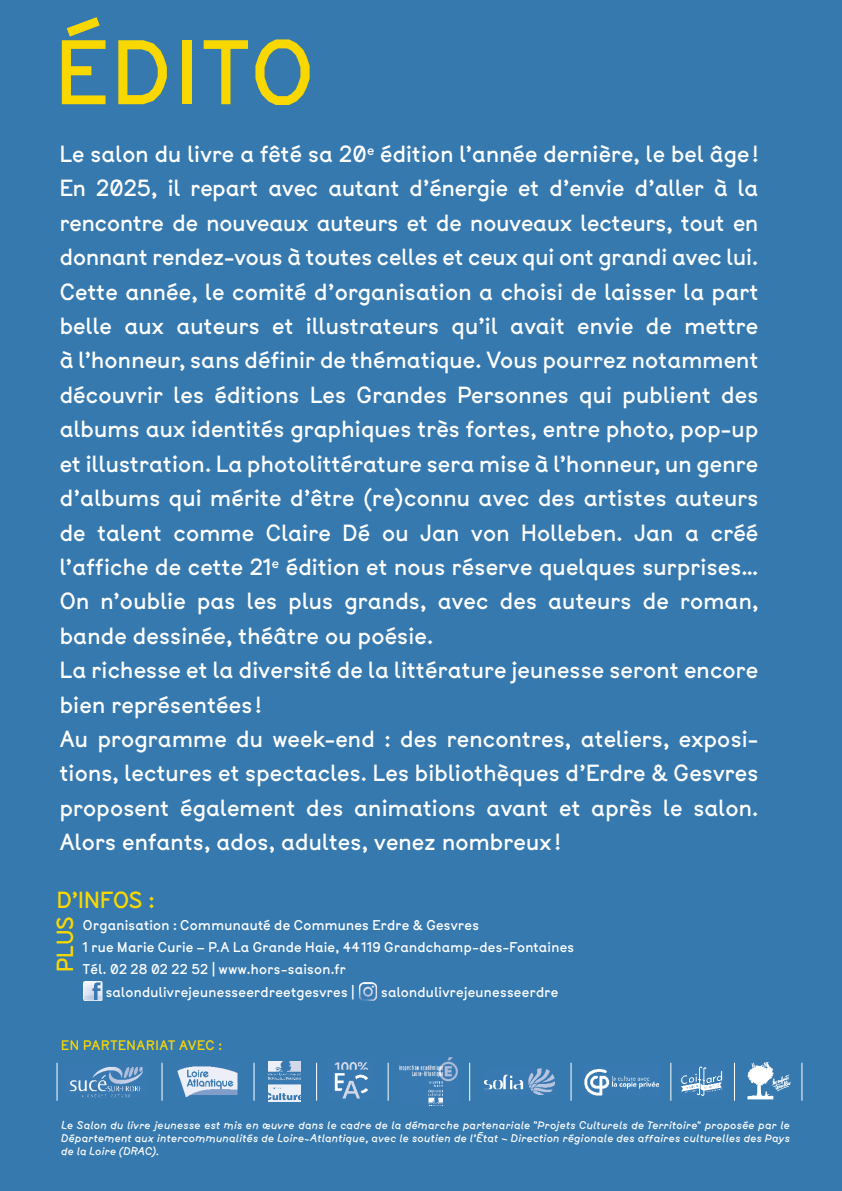
<style>
.page{position:relative;width:842px;height:1191px;background:#3679af}
.page>*{position:absolute;margin:0;border:0;box-sizing:border-box;transform-origin:0 0}
.t1{font:86px "Btp";letter-spacing:.05em;color:#f9d800}
.Edito{font:22px/34.4px "Btp";letter-spacing:.01em;color:#fff;text-align:justify}
.t2{font:22px "Btp";letter-spacing:-.005em;color:#f9d800}
.t3{font:13.4px "Btp";letter-spacing:.025em;color:#fff}
.t4{font:13px "Btp";letter-spacing:.05em;color:#f9d800}
.t5{font:10.4px/13px "Btp Rotated";letter-spacing:.035em;color:#fff;text-align:justify}
</style>
<div class="page">
<img style="left:83px;top:982px;width:19px;height:19px">
<img style="left:358px;top:982px;width:20px;height:19px">
<img style="left:484px;top:1068px;width:71px;height:26px">
<img style="left:584px;top:1068px;width:76px;height:28px">
<img style="left:399px;top:1057px;width:59px;height:47px">
<img style="left:177px;top:1066px;width:61px;height:31px">
<img style="left:69px;top:1067px;width:75px;height:30px">
<img style="left:269px;top:1061px;width:31px;height:40px">
<hr style="left:734px;top:1063px;width:1px;height:37px;background:#fff">
<hr style="left:670px;top:1063px;width:1px;height:37px;background:#fff">
<hr style="left:571px;top:1063px;width:1px;height:37px;background:#fff">
<hr style="left:469px;top:1063px;width:1px;height:37px;background:#fff">
<hr style="left:388px;top:1063px;width:1px;height:37px;background:#fff">
<hr style="left:162px;top:1063px;width:1px;height:37px;background:#fff">
<hr style="left:254px;top:1063px;width:1px;height:37px;background:#fff">
<hr style="left:316px;top:1063px;width:1px;height:37px;background:#fff">
<img style="left:680px;top:1066px;width:43px;height:30px">
<img style="left:334px;top:1061px;width:35px;height:38px">
<img style="left:747px;top:1062px;width:44px;height:38px">
<hr style="left:57px;top:1063px;width:1px;height:37px;background:#fff">
<hr style="left:801px;top:1063px;width:1px;height:37px;background:#fff">
<p class="t1" style="left:55px;top:10px;width:260px">ÉDITO</p>
<p class="Edito" style="left:60px;top:137px;width:700px">Le salon du livre a fêté sa 20<sup>e</sup> édition l’année dernière, le bel âge !<br>En 2025, il repart avec autant d’énergie et d’envie d’aller à la rencontre de nouveaux auteurs et de nouveaux lecteurs, tout en donnant rendez-vous à toutes celles et ceux qui ont grandi avec lui.</p>
<p class="Edito" style="left:60px;top:274px;width:700px">Cette année, le comité d’organisation a choisi de laisser la part belle aux auteurs et illustrateurs qu’il avait envie de mettre à l’honneur, sans définir de thématique. Vous pourrez notamment découvrir les éditions Les Grandes Personnes qui publient des albums aux identités graphiques très fortes, entre photo, pop-up et illustration. La photolittérature sera mise à l’honneur, un genre d’albums qui mérite d’être (re)connu avec des artistes auteurs de talent comme Claire Dé ou Jan von Holleben. Jan a créé l’affiche de cette 21<sup>e</sup> édition et nous réserve quelques surprises… On n’oublie pas les plus grands, avec des auteurs de roman, bande dessinée, théâtre ou poésie.</p>
<p class="Edito" style="left:60px;top:653px;width:700px">La richesse et la diversité de la littérature jeunesse seront encore bien représentées !</p>
<p class="Edito" style="left:60px;top:722px;width:700px">Au programme du week-end : des rencontres, ateliers, exposi&shy;tions, lectures et spectacles. Les bibliothèques d’Erdre &amp; Gesvres proposent également des animations avant et après le salon.<br>Alors enfants, ados, adultes, venez nombreux !</p>
<p class="t2" style="left:57px;top:884px;width:99px">D’INFOS :</p>
<p class="t2" style="left:49px;top:971px;width:57px;rotate:-90deg">PLUS</p>
<p class="t3" style="left:83px;top:915px;width:398px">Organisation : Communauté de Communes Erdre &amp; Gesvres</p>
<p class="t3" style="left:83px;top:937px;width:493px">1 rue Marie Curie – P.A La Grande Haie, 44119 Grandchamp-des-Fontaines</p>
<p class="t3" style="left:83px;top:959px;width:264px">Tél. 02 28 02 22 52 | www.hors-saison.fr</p>
<p class="t3" style="left:106px;top:982px;width:251px">salondulivrejeunesseerdreetgesvres |</p>
<p class="t3" style="left:381px;top:982px;width:179px">salondulivrejeunesseerdre</p>
<p class="t4" style="left:61px;top:1036px;width:162px">EN PARTENARIAT AVEC :</p>
<p class="t5" style="left:61px;top:1119px;width:730px">Le Salon du livre jeunesse est mis en œuvre dans le cadre de la démarche partenariale "Projets Culturels de Territoire" proposée par le Département aux intercommunalités de Loire-Atlantique, avec le soutien de l’État – Direction régionale des affaires culturelles des Pays de la Loire (DRAC).</p>
</div>
